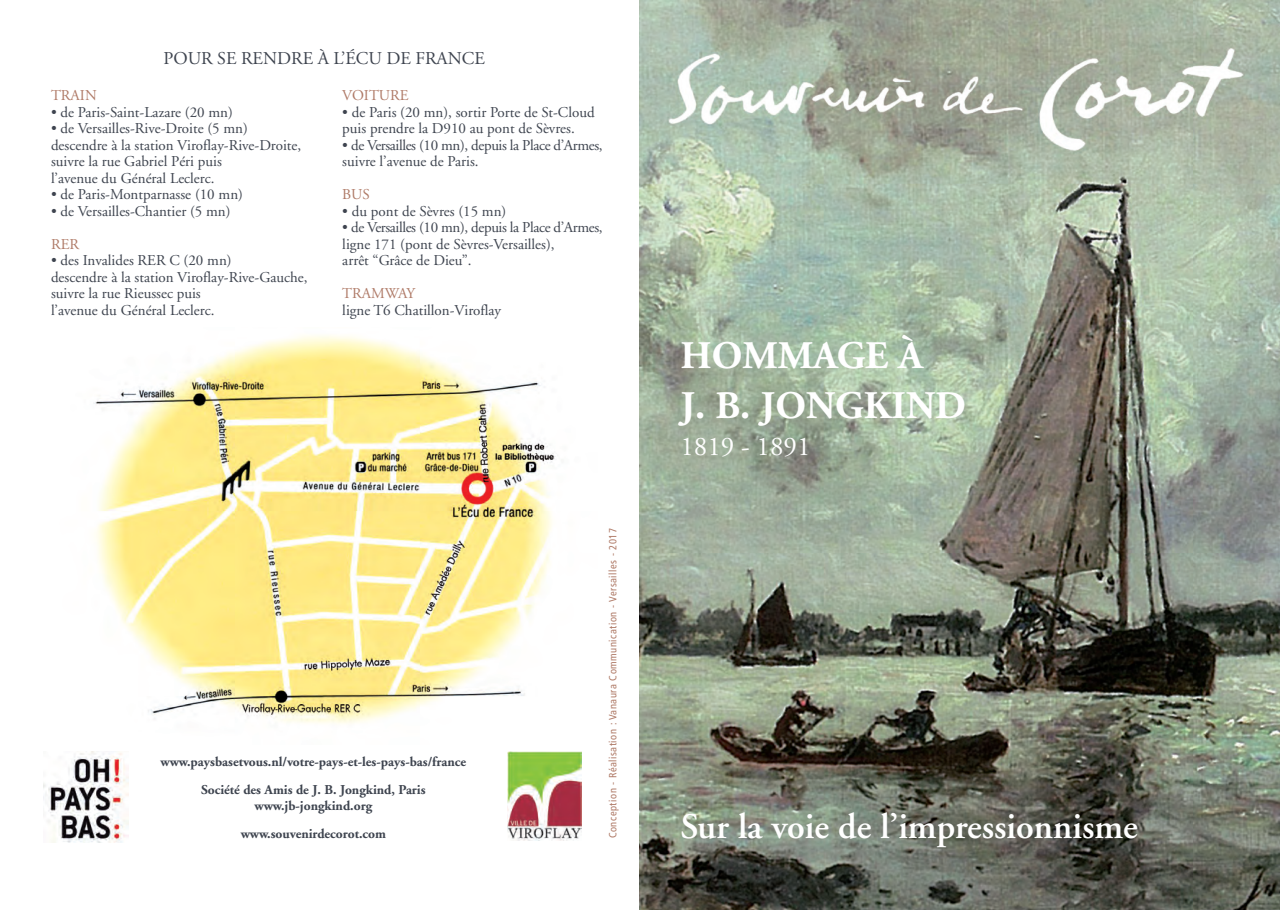
<style>
.page{position:relative;width:1280px;height:910px;background:#fff}
.page>*{position:absolute;margin:0;border:0;box-sizing:border-box;transform-origin:0 0}
.t1{font:700 39px/49.5px "Adobe Garamond";color:#fff}
.t2{font:600 36px "Adobe Garamond";color:#fff}
.t3{font:27px "Adobe Garamond";color:#fff}
.t4{font:18px "Adobe Garamond";color:#3e444f}
.t5{font:15px/16.5px "Adobe Garamond";color:#3e444f}
.t6{font:15px/16.5px "Adobe Garamond";letter-spacing:-.025em;color:#3e444f}
.t7{font:15px "Adobe Garamond";color:#af7a67}
.t8{font:700 13.5px/27.9px "Adobe Garamond";color:#3e444f;text-align:center}
.t9{font:condensed 10.5px "Frutiger";letter-spacing:.05em;color:#af7a67}
</style>
<div class="page">
<img style="left:93px;top:335px;width:463px;height:389px">
<img style="left:640px;top:0;width:640px;height:910px">
<img style="left:507px;top:752px;width:75px;height:88px">
<img style="left:43px;top:751px;width:86px;height:91px">
<p class="t4" style="left:164px;top:51px;width:323px">POUR SE RENDRE À L’ÉCU DE FRANCE</p>
<p class="t7" style="left:51px;top:89px;width:47px">TRAIN</p>
<p class="t5" style="left:51px;top:105px;width:183px">• de Paris-Saint-Lazare (20 mn)</p>
<p class="t5" style="left:51px;top:121px;width:252px">• de Versailles-Rive-Droite (5 mn) descendre à la station Viroflay-Rive-Droite, suivre la rue Gabriel Péri puis<br>l’avenue du Général Leclerc.</p>
<p class="t5" style="left:51px;top:187px;width:193px">• de Paris-Montparnasse (10 mn)</p>
<p class="t5" style="left:51px;top:204px;width:181px">• de Versailles-Chantier (5 mn)</p>
<p class="t7" style="left:51px;top:238px;width:30px">RER</p>
<p class="t5" style="left:51px;top:253px;width:258px">• des Invalides RER C (20 mn)<br>descendre à la station Viroflay-Rive-Gauche, suivre la rue Rieussec puis<br>l’avenue du Général Leclerc.</p>
<p class="t7" style="left:342px;top:89px;width:68px">VOITURE</p>
<p class="t5" style="left:342px;top:105px;width:254px">• de Paris (20 mn), sortir Porte de St-Cloud puis prendre la D910 au pont de Sèvres.</p>
<p class="t6" style="left:342px;top:138px;width:262px">• de Versailles (10 mn), depuis la Place d’Armes, suivre l’avenue de Paris.</p>
<p class="t7" style="left:342px;top:188px;width:29px">BUS</p>
<p class="t5" style="left:342px;top:204px;width:166px">• du pont de Sèvres (15 mn)</p>
<p class="t5" style="left:342px;top:220px;width:262px">• de Versailles (10 mn), depuis la Place d’Armes, ligne 171 (pont de Sèvres-Versailles),<br>arrêt “Grâce de Dieu”.</p>
<p class="t7" style="left:342px;top:287px;width:74px">TRAMWAY</p>
<p class="t5" style="left:342px;top:303px;width:160px">ligne T6 Chatillon-Viroflay</p>
<p class="t8" style="left:161px;top:749px;width:307px">www.paysbasetvous.nl/votre-pays-et-les-pays-bas/france<br>Société des Amis de J. B. Jongkind, Paris</p>
<p class="t8" style="left:241px;top:793px;width:147px">www.jb-jongkind.org www.souvenirdecorot.com</p>
<p class="t9" style="left:608px;top:838px;width:312px;rotate:-90deg">Conception - Réalisation : Vanaura Communication - Versailles - 2017</p>
<h1 class="t1" style="left:680px;top:335px;width:287px">HOMMAGE À<br>J. B. JONGKIND</h1>
<h3 class="t3" style="left:680px;top:436px;width:132px">1819 - 1891</h3>
<h2 class="t2" style="left:680px;top:812px;width:459px">Sur la voie de l’impressionnisme</h2>
</div>
